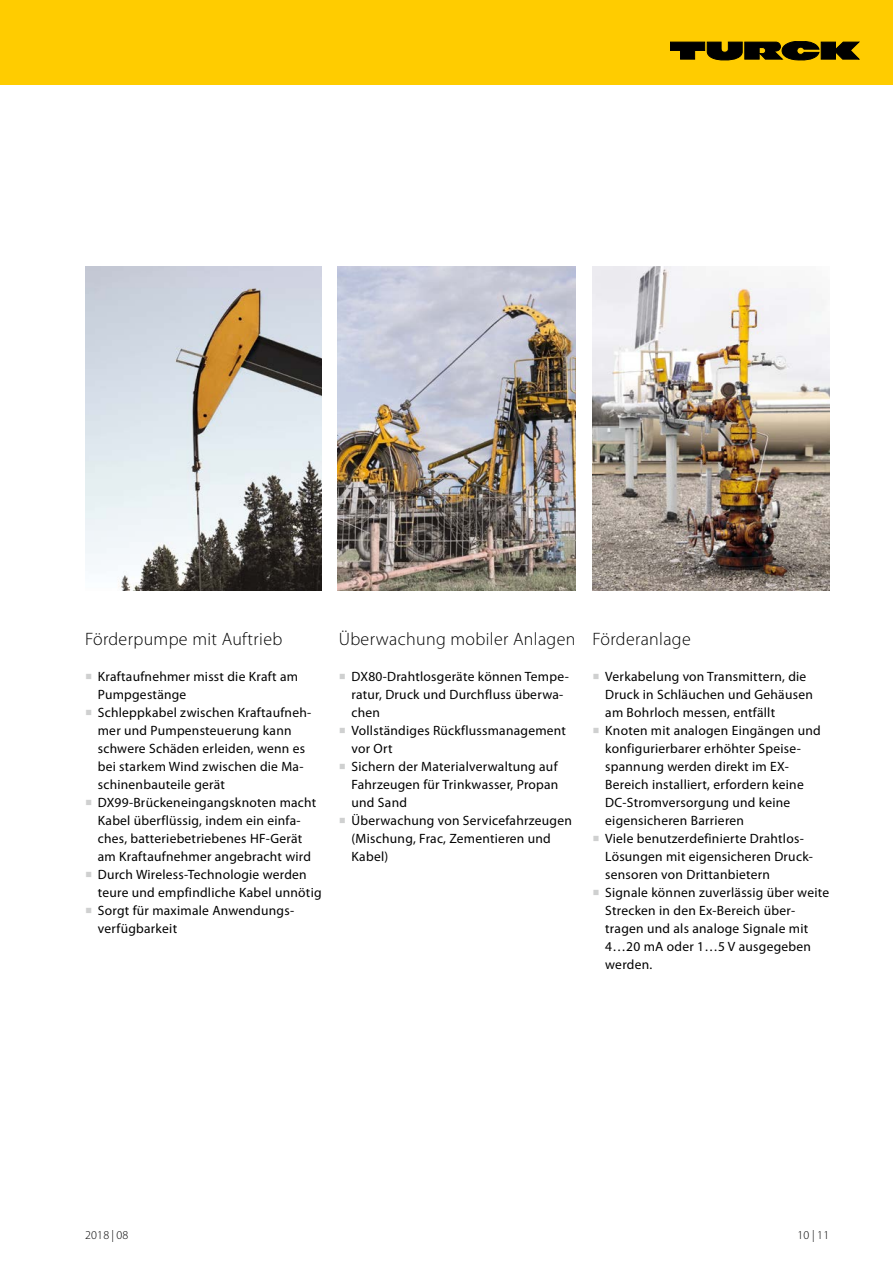
<style>
.page{position:relative;width:893px;height:1263px;background:#fff}
.page>*{position:absolute;margin:0;border:0;box-sizing:border-box;transform-origin:0 0}
.t1{font:300 18px "Myriad Pro";letter-spacing:.02em;color:#000}
.t2{font:13.5px/18px "Myriad Pro";letter-spacing:.02em;color:#000}
.t3{font:300 12px "Myriad Pro";letter-spacing:.02em;color:#000}
.s1{font-family:"Minion Pro";font-size:18px;color:#cfd0d0}
</style>
<div class="page">
<div style="left:0;top:0;width:893px;height:85px;background:#fc0"></div>
<svg style="left:670px;top:41px;width:189px;height:19px"></svg>
<img style="left:85px;top:267px;width:237px;height:324px">
<img style="left:337px;top:267px;width:238px;height:324px">
<img style="left:592px;top:267px;width:237px;height:324px">
<h1 class="t1" style="left:85px;top:628px;width:199px">Förderpumpe mit Auftrieb</h1>
<p class="t2" style="left:98px;top:667px;width:202px;text-indent:-13px"><span class="s1">■</span> Kraftaufnehmer misst die Kraft am<br>Pumpgestänge</p>
<p class="t2" style="left:98px;top:703px;width:215px;text-indent:-13px"><span class="s1">■</span> Schleppkabel zwischen Kraftaufneh&shy;mer und Pumpensteuerung kann schwere Schäden erleiden, wenn es bei starkem Wind zwischen die Ma&shy;schinenbauteile gerät</p>
<p class="t2" style="left:85px;top:793px;width:233px;text-align:center"><span class="s1">■</span> DX99-Brückeneingangsknoten macht Kabel überflüssig, indem ein einfa&shy;ches, batteriebetriebenes HF-Gerät<br>am Kraftaufnehmer angebracht wird</p>
<p class="t2" style="left:98px;top:865px;width:225px;text-indent:-13px"><span class="s1">■</span> Durch Wireless-Technologie werden teure und empfindliche Kabel unnötig</p>
<p class="t2" style="left:98px;top:901px;width:198px;text-indent:-13px"><span class="s1">■</span> Sorgt für maximale Anwendungs&shy;verfügbarkeit</p>
<h1 class="t1" style="left:339px;top:628px;width:238px">Überwachung mobiler Anlagen</h1>
<p class="t2" style="left:351px;top:667px;width:219px;text-indent:-13px"><span class="s1">■</span> DX80-Drahtlosgeräte können Tempe&shy;ratur, Druck und Durchfluss überwa&shy;chen</p>
<p class="t2" style="left:351px;top:721px;width:216px;text-indent:-13px"><span class="s1">■</span> Vollständiges Rückflussmanagement vor Ort</p>
<p class="t2" style="left:351px;top:757px;width:208px;text-align:justify;text-indent:-13px"><span class="s1">■</span> Sichern der Materialverwaltung auf Fahrzeugen für Trinkwasser, Propan und Sand</p>
<p class="t2" style="left:351px;top:811px;width:222px;text-indent:-13px"><span class="s1">■</span> Überwachung von Servicefahrzeugen (Mischung, Frac, Zementieren und<br>Kabel)</p>
<h1 class="t1" style="left:592px;top:628px;width:100px">Förderanlage</h1>
<p class="t2" style="left:605px;top:667px;width:209px;text-indent:-13px"><span class="s1">■</span> Verkabelung von Transmittern, die<br>Druck in Schläuchen und Gehäusen am Bohrloch messen, entfällt</p>
<p class="t2" style="left:605px;top:721px;width:217px;text-indent:-13px"><span class="s1">■</span> Knoten mit analogen Eingängen und konfigurierbarer erhöhter Speise&shy;spannung werden direkt im EX-<br>Bereich installiert, erfordern keine<br>DC-Stromversorgung und keine eigensicheren Barrieren</p>
<p class="t2" style="left:605px;top:829px;width:209px;text-indent:-13px"><span class="s1">■</span> Viele benutzerdefinierte Drahtlos-<br>Lösungen mit eigensicheren Druck&shy;sensoren von Drittanbietern</p>
<p class="t2" style="left:605px;top:883px;width:225px;text-indent:-13px"><span class="s1">■</span> Signale können zuverlässig über weite<br>Strecken in den Ex-Bereich über&shy;tragen und als analoge Signale mit<br>4…20 mA oder 1…5 V ausgegeben werden.</p>
<p class="t3" style="left:85px;top:1228px;width:45px">2018 | 08</p>
<p class="t3" style="left:797px;top:1228px;width:33px">10|11</p>
</div>
